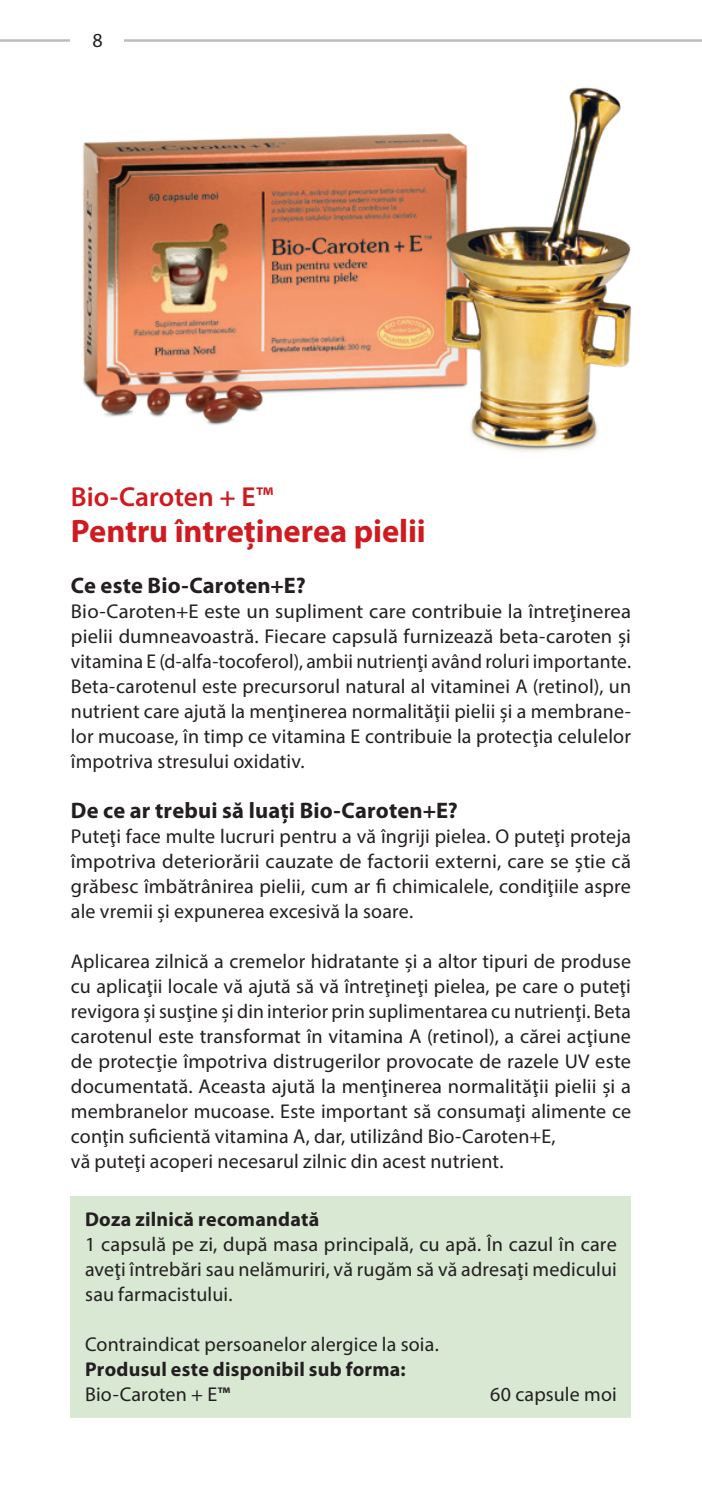
<style>
.page{position:relative;width:702px;height:1489px;background:#fff}
.page>*{position:absolute;margin:0;border:0;box-sizing:border-box;transform-origin:0 0}
.t1{font:700 32.5px "Myriad Pro";letter-spacing:-.005em;color:#cf1a20}
.t2{font:600 27.5px "Myriad Pro";color:#cf1a20}
.t3{font:700 22.5px "Myriad Pro";letter-spacing:.01em;color:#231f20}
.t4{font:20px/25px "Myriad Pro";letter-spacing:.005em;color:#231f20;text-align:justify}
.t5{font:700 20px/25px "Myriad Pro";letter-spacing:.01em;color:#231f20}
.s1{font-weight:400}
.s2{font-weight:600}
</style>
<div class="page">
<hr style="left:0;top:39px;width:702px;height:3px;background:#231f20">
<div style="left:71px;top:32px;width:53px;height:47px;background:#fff"></div>
<img style="left:83px;top:87px;width:548px;height:366px">
<div style="left:71px;top:1196px;width:560px;height:221px;background:#d8e8d3"></div>
<p class="t4" style="left:92px;top:28px;width:12px">8</p>
<h2 class="t2" style="left:71px;top:479px;width:204px">Bio-Caroten + E™</h2>
<h1 class="t1" style="left:71px;top:509px;width:356px">Pentru întreţinerea pielii</h1>
<p class="t3" style="left:71px;top:570px;width:236px">Ce este Bio-Caroten+E?</p>
<p class="t4" style="left:71px;top:598px;width:561px">Bio-Caroten+E este un supliment care contribuie la întreţinerea pielii dumneavoastră. Fiecare capsulă furnizează beta-caroten şi vitamina E (d-alfa-tocoferol), ambii nutrienţi având roluri importante.<br>Beta-carotenul este precursorul natural al vitaminei A (retinol), un nutrient care ajută la menţinerea normalităţii pielii şi a membrane&shy;lor mucoase, în timp ce vitamina E contribuie la protecţia celulelor împotriva stresului oxidativ.</p>
<p class="t3" style="left:71px;top:795px;width:388px">De ce ar trebui să luaţi Bio-Caroten+E?</p>
<p class="t4" style="left:71px;top:823px;width:561px">Puteţi face multe lucruri pentru a vă îngriji pielea. O puteţi proteja împotriva deteriorării cauzate de factorii externi, care se ştie că grăbesc îmbătrânirea pielii, cum ar fi chimicalele, condiţiile aspre ale vremii şi expunerea excesivă la soare.</p>
<p class="t4" style="left:71px;top:948px;width:561px;text-align:left">Aplicarea zilnică a cremelor hidratante şi a altor tipuri de produse cu aplicaţii locale vă ajută să vă întreţineţi pielea, pe care o puteţi revigora şi susţine şi din interior prin suplimentarea cu nutrienţi. Beta carotenul este transformat în vitamina A (retinol), a cărei acţiune de protecţie împotriva distrugerilor provocate de razele UV este documentată. Aceasta ajută la menţinerea normalităţii pielii şi a membranelor mucoase. Este important să consumaţi alimente ce conţin suficientă vitamina A, dar, utilizând Bio-Caroten+E,<br>vă puteţi acoperi necesarul zilnic din acest nutrient.</p>
<p class="t5" style="left:85px;top:1205px;width:236px">Doza zilnică recomandată</p>
<p class="t4" style="left:85px;top:1231px;width:533px">1 capsulă pe zi, după masa principală, cu apă. În cazul în care aveţi întrebări sau nelămuriri, vă rugăm să vă adresaţi medicului sau farmacistului.</p>
<p class="t4" style="left:85px;top:1331px;width:355px">Contraindicat persoanelor alergice la soia.</p>
<p class="t5" style="left:85px;top:1355px;width:322px">Produsul este disponibil sub forma:<br><span class="s1">Bio-Caroten + E</span><span class="s2">™</span></p>
<p class="t4" style="left:490px;top:1381px;width:128px">60 capsule moi</p>
</div>
